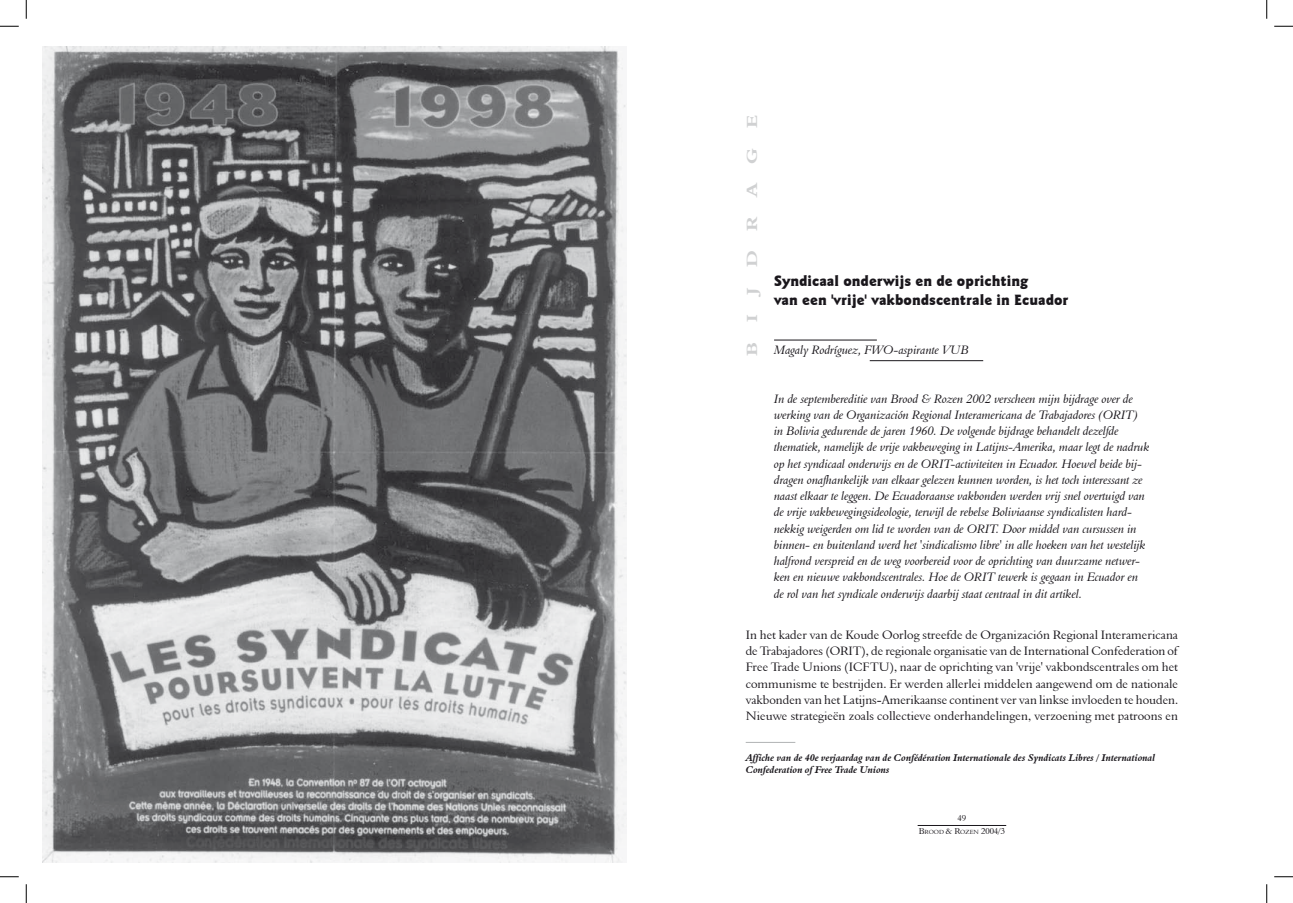
<style>
.page{position:relative;width:1293px;height:903px;background:#fff}
.page>*{position:absolute;margin:0;border:0;box-sizing:border-box;transform-origin:0 0}
.t1{font:900 15px/19.1px "Goudy Sans IT Cby BT";color:#1a171c;scale:.95 1}
.t2{font:15px "Aldine 401 BT Bold A";color:#d0d1d2;scale:1.3 1}
.t3{font:12.5px/16.2px "Aldine 401 BT Italic A";color:#1a171c}
.t4{font:12.5px/16.2px "Aldine 401 BT Roman A";color:#1a171c;text-align:justify}
.t5{font:10px/12px "Aldine 401 BT Bold Italic A";color:#1a171c}
.t6{font:8.75px "Aldine 401 BT Roman A";color:#1a171c}
.s1{font-size:6.12px}
</style>
<div class="page">
<hr style="left:917px;top:825px;width:89px;height:1px;background:#1a171c">
<hr style="left:746px;top:742px;width:49px;height:1px;background:#b1b3b4">
<img style="left:42px;top:46px;width:585px;height:816px">
<hr style="left:774px;top:340px;width:103px;height:1px;background:#1a171c">
<hr style="left:869px;top:360px;width:114px;height:1px;background:#1a171c">
<svg style="left:0;top:25px;width:19px;height:2px"></svg>
<svg style="left:1274px;top:25px;width:19px;height:2px"></svg>
<svg style="left:0;top:876px;width:19px;height:1px"></svg>
<svg style="left:1274px;top:876px;width:19px;height:1px"></svg>
<svg style="left:25px;top:0;width:2px;height:19px"></svg>
<svg style="left:25px;top:884px;width:2px;height:19px"></svg>
<svg style="left:1266px;top:0;width:1px;height:19px"></svg>
<svg style="left:1266px;top:884px;width:1px;height:19px"></svg>
<p class="t2" style="left:743px;top:128px;width:12px;rotate:-90deg">e</p>
<p class="t2" style="left:743px;top:197px;width:40px;rotate:-90deg">a g</p>
<p class="t2" style="left:743px;top:231px;width:13px;rotate:-90deg">r</p>
<p class="t2" style="left:743px;top:295px;width:35px;rotate:-90deg">j d</p>
<p class="t1" style="left:774px;top:271px;width:311px">Syndicaal onderwijs en de oprichting<br>van een 'vrije' vakbondscentrale in Ecuador</p>
<p class="t3" style="left:774px;top:341px;width:196px">Magaly Rodríguez, FWO-aspirante VUB</p>
<p class="t3" style="left:774px;top:390px;width:377px">In de septembereditie van Brood &amp; Rozen 2002 verscheen mijn bijdrage over de werking van de Organización Regional Interamericana de Trabajadores (ORIT) in Bolivia gedurende de jaren 1960. De volgende bijdrage behandelt dezelfde thematiek, namelijk de vrije vakbeweging in Latijns-Amerika, maar legt de nadruk op het syndicaal onderwijs en de ORIT-activiteiten in Ecuador. Hoewel beide bij&shy;dragen onafhankelijk van elkaar gelezen kunnen worden, is het toch interessant ze naast elkaar te leggen. De Ecuadoraanse vakbonden werden vrij snel overtuigd van de vrije vakbewegingsideologie, terwijl de rebelse Boliviaanse syndicalisten hard&shy;nekkig weigerden om lid te worden van de ORIT. Door middel van cursussen in binnen- en buitenland werd het 'sindicalismo libre' in alle hoeken van het westelijk halfrond verspreid en de weg voorbereid voor de oprichting van duurzame netwer&shy;ken en nieuwe vakbondscentrales. Hoe de ORIT tewerk is gegaan in Ecuador en de rol van het syndicale onderwijs daarbij staat centraal in dit artikel.</p>
<p class="t4" style="left:746px;top:626px;width:434px">In het kader van de Koude Oorlog streefde de Organización Regional Interamericana de Trabajadores (ORIT), de regionale organisatie van de International Confederation of Free Trade Unions (ICFTU), naar de oprichting van 'vrije' vakbondscentrales om het communisme te bestrijden. Er werden allerlei middelen aangewend om de nationale vakbonden van het Latijns-Amerikaanse continent ver van linkse invloeden te houden.<br>Nieuwe strategieën zoals collectieve onderhandelingen, verzoening met patroons en</p>
<p class="t2" style="left:743px;top:322px;width:7px;rotate:-90deg">i</p>
<p class="t2" style="left:743px;top:356px;width:12px;rotate:-90deg">b</p>
<p class="t5" style="left:746px;top:752px;width:411px">Affiche van de 40e verjaardag van de Confédération Internationale des Syndicats Libres / International<br>Confederation of Free Trade Unions</p>
<p class="t6" style="left:957px;top:813px;width:10px">49</p>
<p class="t6" style="left:919px;top:826px;width:88px">B<span class="s1">rood</span> &amp; R<span class="s1">ozen</span> 2004/3</p>
</div>
